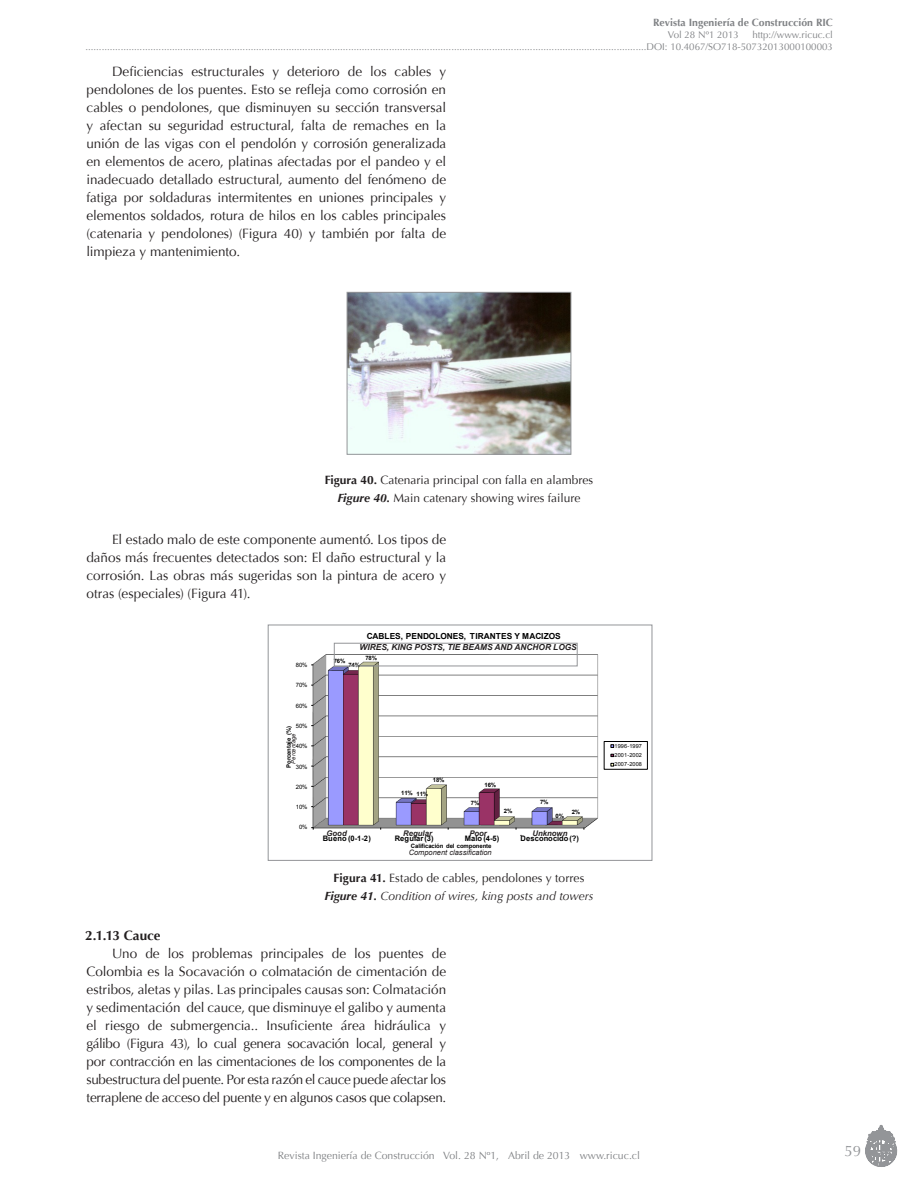
<style>
.page{position:relative;width:918px;height:1188px;background:#fff}
.page>*{position:absolute;margin:0;border:0;box-sizing:border-box;transform-origin:0 0}
.t1{font:15px "Optima";color:#939598}
.Párrafo_Español{font:13.5px/18px "Optima";letter-spacing:-.01em;color:#231f20;text-align:justify}
.Subtítulo2_Español{font:700 13.5px "Optima";color:#231f20}
.Párrafo_Español-2{font:12px "Optima";color:#231f20}
.Párrafo_Inglés{font:italic 12px "Optima";color:#231f20}
.t2{font:10.5px "Optima";color:#808285}
.t3{font:700 10.5px "Optima";color:#808285}
.t4{font:9.75px/11.7px "Optima";color:#808285;text-align:right}
.Párrafo_Inglés-2{font:italic 700 8.4px "Arial";color:#231f20}
.t5{font:700 8.4px "Arial";letter-spacing:-.01em;color:#000}
.Párrafo_Inglés-3{font:italic 700 7.8px "Arial";color:#231f20}
.t6{font:700 7.5px "Arial";letter-spacing:.02em;color:#000}
.Párrafo_Inglés-4{font:italic 7.5px "Arial";color:#231f20}
.t7{font:700 6px "Arial";letter-spacing:-.015em;color:#000}
.t8{font:6px "Arial";letter-spacing:-.025em;color:#000}
.Párrafo_Inglés-5{font:italic 5.85px "Arial";color:#231f20}
.t9{font:5.55px/9.3px "Arial";letter-spacing:.015em;color:#000;text-align:justify}
.s1{font-weight:700}
.s2{font-weight:700;font-style:italic}
</style>
<div class="page">
<svg style="left:865px;top:1125px;width:32px;height:42px"></svg>
<img style="left:349px;top:294px;width:220px;height:159px">
<div style="left:347px;top:292px;width:224px;height:163px;border:1px solid #939598"></div>
<img style="left:312px;top:654px;width:286px;height:174px">
<div style="left:604px;top:741px;width:44px;height:28px;border:1px solid #000"></div>
<svg style="left:611px;top:744px;width:3px;height:4px"></svg>
<div style="left:268px;top:625px;width:384px;height:236px;border:1px solid #939598"></div>
<div style="left:334px;top:643px;width:244px;height:23px;border:1px solid #939598"></div>
<p class="t3" style="left:653px;top:17px;width:181px">Revista Ingeniería de Construcción RIC</p>
<p class="t4" style="left:668px;top:29px;width:73px">Vol 28 Nº1 2013</p>
<p class="t4" style="left:85px;top:29px;width:749px">http://www.ricuc.cl<br>...............................................................................................................................................................................................................DOI: 10.4067/SO718-50732013000100003</p>
<p class="Párrafo_Español" style="left:87px;top:63px;width:361px;text-indent:26px">Deficiencias estructurales y deterioro de los cables y pendolones de los puentes. Esto se refleja como corrosión en cables o pendolones, que disminuyen su sección transversal y afectan su seguridad estructural, falta de remaches en la unión de las vigas con el pendolón y corrosión generalizada en elementos de acero, platinas afectadas por el pandeo y el inadecuado detallado estructural, aumento del fenómeno de fatiga por soldaduras intermitentes en uniones principales y elementos soldados, rotura de hilos en los cables principales (catenaria y pendolones) (Figura 40) y también por falta de limpieza y mantenimiento.</p>
<p class="Párrafo_Español-2" style="left:325px;top:473px;width:270px"><span class="s1">Figura 40.</span> Catenaria principal con falla en alambres</p>
<p class="Párrafo_Español-2" style="left:337px;top:491px;width:245px"><span class="s2">Figure 40.</span> Main catenary showing wires failure</p>
<p class="Párrafo_Español" style="left:87px;top:531px;width:361px;text-indent:26px">El estado malo de este componente aumentó. Los tipos de daños más frecuentes detectados son: El daño estructural y la corrosión. Las obras más sugeridas son la pintura de acero y otras (especiales) (Figura 41).</p>
<p class="t5" style="left:367px;top:630px;width:196px">CABLES, PENDOLONES, TIRANTES Y MACIZOS</p>
<p class="t8" style="left:296px;top:661px;width:13px">80%</p>
<p class="t8" style="left:296px;top:681px;width:13px">70%</p>
<p class="t8" style="left:296px;top:702px;width:13px">60%</p>
<p class="t8" style="left:296px;top:722px;width:13px">50%</p>
<p class="t7" style="left:285px;top:768px;width:43px;rotate:-90deg">Porcentaje (%)</p>
<p class="Párrafo_Inglés-5" style="left:290px;top:764px;width:31px;rotate:-90deg">Percentage</p>
<p class="t8" style="left:296px;top:742px;width:13px">40%</p>
<p class="t8" style="left:296px;top:762px;width:13px">30%</p>
<p class="t8" style="left:296px;top:783px;width:13px">20%</p>
<p class="t8" style="left:296px;top:803px;width:13px">10%</p>
<p class="t8" style="left:299px;top:823px;width:10px">0%</p>
<p class="Párrafo_Inglés-2" style="left:360px;top:641px;width:219px">WIRES, KING POSTS, TIE BEAMS AND ANCHOR LOGS</p>
<p class="t7" style="left:365px;top:653px;width:13px">78%</p>
<p class="t7" style="left:334px;top:657px;width:13px">76%</p>
<p class="t7" style="left:348px;top:661px;width:13px">74%</p>
<p class="t7" style="left:433px;top:776px;width:13px">18%</p>
<p class="t7" style="left:401px;top:789px;width:13px">11%</p>
<p class="t7" style="left:417px;top:790px;width:13px">11%</p>
<p class="t7" style="left:485px;top:780px;width:13px">16%</p>
<p class="t7" style="left:471px;top:799px;width:10px">7%</p>
<p class="t7" style="left:540px;top:798px;width:10px">7%</p>
<p class="t7" style="left:504px;top:807px;width:10px">2%</p>
<p class="t7" style="left:572px;top:808px;width:10px">2%</p>
<p class="t7" style="left:556px;top:812px;width:10px">0%</p>
<p class="Párrafo_Inglés-3" style="left:327px;top:828px;width:22px">Good</p>
<p class="Párrafo_Inglés-3" style="left:403px;top:828px;width:30px">Regular</p>
<p class="Párrafo_Inglés-3" style="left:469px;top:828px;width:19px">Poor</p>
<p class="Párrafo_Inglés-3" style="left:520px;top:828px;width:4px">.</p>
<p class="Párrafo_Inglés-3" style="left:533px;top:828px;width:36px">Unknown</p>
<p class="t6" style="left:323px;top:833px;width:50px">Bueno (0-1-2)</p>
<p class="t6" style="left:395px;top:833px;width:41px">Regular (3)</p>
<p class="t6" style="left:465px;top:833px;width:36px">Malo (4-5)</p>
<p class="t6" style="left:521px;top:833px;width:60px">Desconocido (?)</p>
<p class="t7" style="left:411px;top:842px;width:82px">Calificación del componente</p>
<p class="Párrafo_Inglés-4" style="left:409px;top:847px;width:85px">Component classification</p>
<p class="Párrafo_Español-2" style="left:334px;top:871px;width:252px"><span class="s1">Figura 41.</span> Estado de cables, pendolones y torres</p>
<p class="Párrafo_Inglés" style="left:325px;top:889px;width:270px"><span class="s1">Figure 41.</span> Condition of wires, king posts and towers</p>
<p class="Subtítulo2_Español" style="left:85px;top:928px;width:77px">2.1.13 Cauce</p>
<p class="Párrafo_Español" style="left:87px;top:945px;width:361px;text-indent:26px">Uno de los problemas principales de los puentes de Colombia es la Socavación o colmatación de cimentación de estribos, aletas y pilas. Las principales causas son: Colmatación y sedimentación del cauce, que disminuye el galibo y aumenta el riesgo de submergencia.. Insuficiente área hidráulica y gálibo (Figura 43), lo cual genera socavación local, general y por contracción en las cimentaciones de los componentes de la subestructura del puente. Por esta razón el cauce puede afectar los terraplene de acceso del puente y en algunos casos que colapsen.</p>
<p class="t9" style="left:615px;top:741px;width:29px">1996-1997<br>2001-2002<br>2007-2008</p>
<p class="t2" style="left:278px;top:1149px;width:364px">Revista Ingeniería de Construcción Vol. 28 Nº1, Abril de 2013 www.ricuc.cl</p>
<p class="t1" style="left:844px;top:1142px;width:18px">59</p>
</div>
